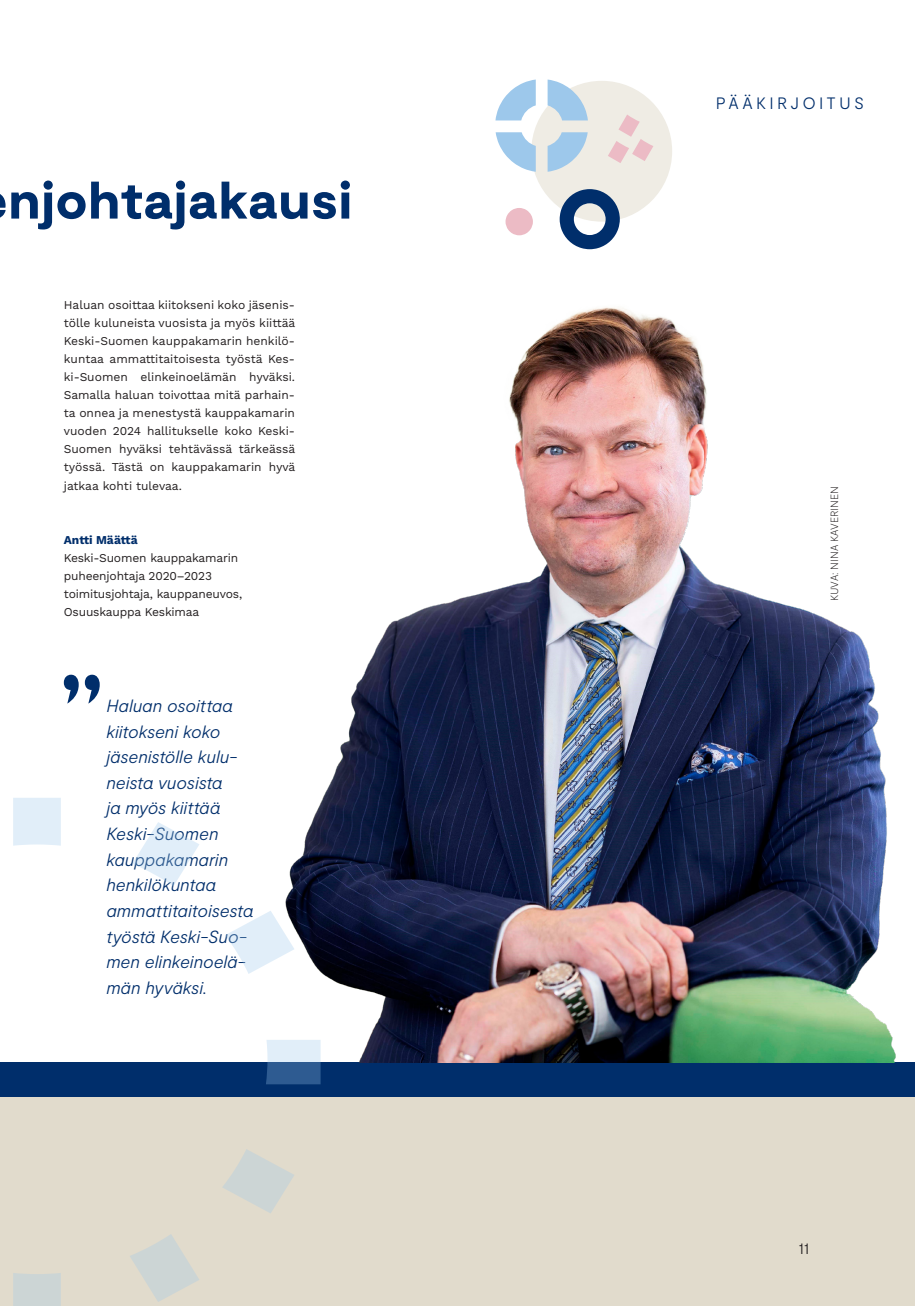
<style>
.page{position:relative;width:915px;height:1306px;background:#fff}
.page>*{position:absolute;margin:0;border:0;box-sizing:border-box;transform-origin:0 0}
.t1{font:900 52.05px "Moderat";letter-spacing:.025em;color:#002e6b}
.Nosto_KasvuOpen{font:italic 300 17.55px/25.7px "Moderat";letter-spacing:-.01em;color:#002e6b}
.ingressi{font:300 16.5px "Moderat";letter-spacing:.19em;color:#002e6b}
.t2{font:300 15px "Moderat";color:#231f20}
.leipäteksti_2{font:12px/18px "Work Sans";letter-spacing:-.015em;color:#231f20;text-align:justify}
.leipäteksti_2-2{font:700 12px "Work Sans";color:#002e6b}
.Kuvaaja_UUSI{font:100 10.5px "Moderat";color:#231f20}
</style>
<div class="page">
<div style="left:0;top:1096px;width:914px;height:209px;background:#e1dbcc"></div>
<div style="left:0;top:1062px;width:914px;height:34px;background:#002e6b"></div>
<svg style="left:64px;top:674px;width:36px;height:29px"></svg>
<svg style="left:130px;top:1234px;width:69px;height:67px"></svg>
<svg style="left:222px;top:1149px;width:72px;height:64px"></svg>
<svg style="left:225px;top:911px;width:47px;height:62px"></svg>
<svg style="left:132px;top:822px;width:67px;height:64px"></svg>
<div style="left:13px;top:1273px;width:48px;height:32px;background:#ccd5d5"></div>
<div style="left:13px;top:798px;width:48px;height:47px;background:#e1eef9"></div>
<svg style="left:266px;top:1040px;width:54px;height:44px"></svg>
<div style="left:531px;top:81px;width:141px;height:141px;background:#efece4;border-radius:50%"></div>
<svg style="left:608px;top:114px;width:45px;height:49px"></svg>
<svg style="left:559px;top:189px;width:60px;height:60px"></svg>
<svg style="left:505px;top:208px;width:27px;height:27px"></svg>
<svg style="left:495px;top:79px;width:40px;height:41px"></svg>
<svg style="left:495px;top:132px;width:40px;height:40px"></svg>
<svg style="left:547px;top:132px;width:40px;height:40px"></svg>
<svg style="left:547px;top:79px;width:40px;height:41px"></svg>
<img style="left:272px;top:307px;width:624px;height:755px">
<h1 class="t1" style="left:9px;top:170px;width:344px">njohtajakausi</h1>
<p class="leipäteksti_2" style="left:64px;top:297px;width:233px">Haluan osoittaa kiitokseni koko jäsenis&shy;tölle kuluneista vuosista ja myös kiittää Keski-Suomen kauppakamarin henkilö&shy;kuntaa ammattitaitoisesta työstä Kes&shy;ki-Suomen elinkeinoelämän hyväksi.<br>Samalla haluan toivottaa mitä parhain&shy;ta onnea ja menestystä kauppakamarin vuoden 2024 hallitukselle koko Keski-Suomen hyväksi tehtävässä tärkeässä työssä. Tästä on kauppakamarin hyvä jatkaa kohti tulevaa.</p>
<p class="leipäteksti_2-2" style="left:64px;top:532px;width:75px">Antti Määttä</p>
<p class="leipäteksti_2" style="left:64px;top:549px;width:176px">Keski-Suomen kauppakamarin</p>
<p class="leipäteksti_2" style="left:64px;top:567px;width:150px">puheenjohtaja 2020–2023</p>
<p class="leipäteksti_2" style="left:64px;top:585px;width:180px">toimitusjohtaja, kauppaneuvos,</p>
<p class="leipäteksti_2" style="left:64px;top:603px;width:137px">Osuuskauppa Keskimaa</p>
<p class="Nosto_KasvuOpen" style="left:106px;top:693px;width:148px">Haluan osoittaa kiitokseni koko jäsenistölle kulu&shy;neista vuosista<br>ja myös kiittää<br>Keski-Suomen kauppakamarin henkilökuntaa ammattitaitoisesta työstä Keski-Suo&shy;men elinkeinoelä&shy;män hyväksi.</p>
<p class="ingressi" style="left:715px;top:94px;width:150px">PÄÄKIRJOITUS</p>
<p class="Kuvaaja_UUSI" style="left:828px;top:601px;width:116px;rotate:-90deg">KUVA: NINA KAVERINEN</p>
<p class="t2" style="left:798px;top:1240px;width:12px">11</p>
</div>
